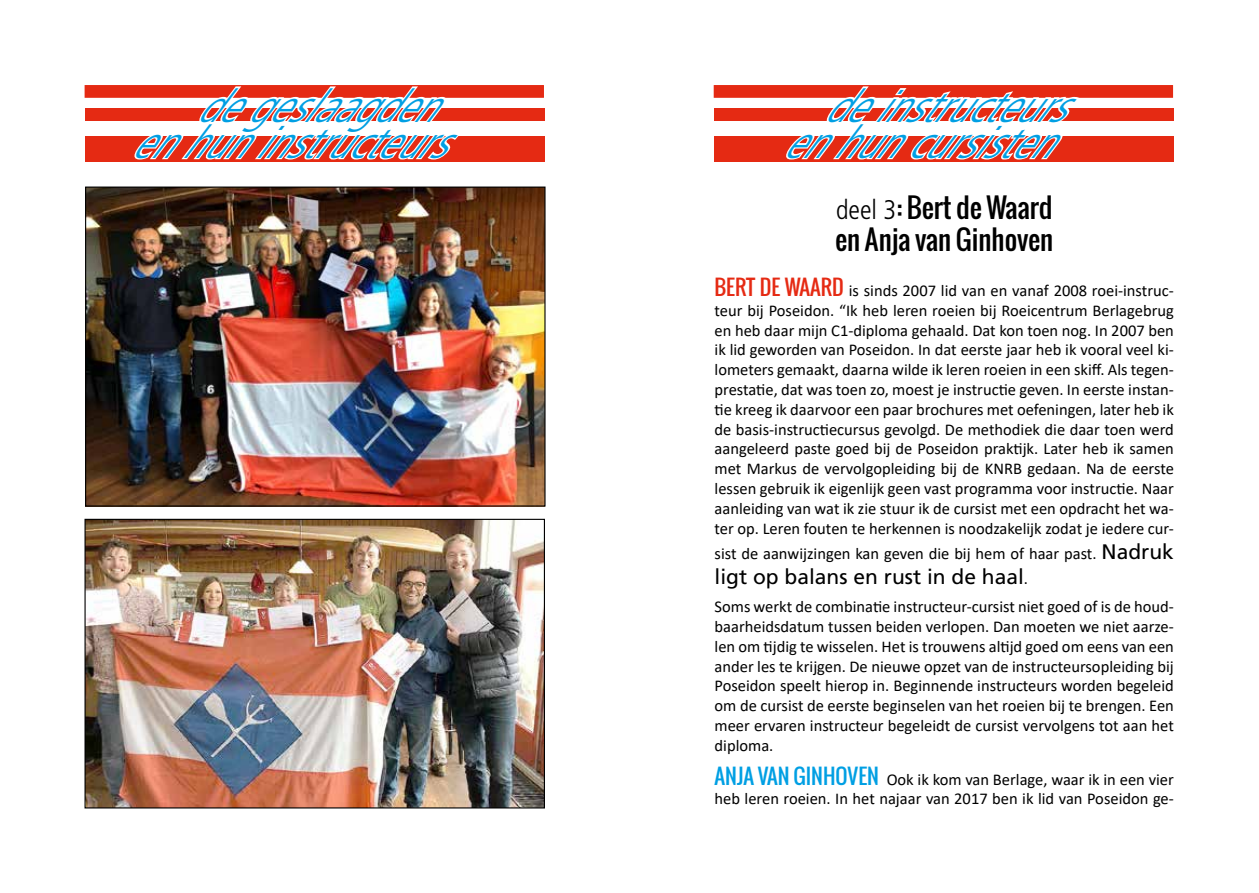
<style>
.page{position:relative;width:1259px;height:893px;background:#fff}
.page>*{position:absolute;margin:0;border:0;box-sizing:border-box;transform-origin:0 0}
.t1{font:italic 300 condensed 45px/36px "Frutiger LT Std";color:#009fe3;text-align:right}
.t2{font:27px/32.4px "Oswald";color:#000}
.t3{font:21px "Frutiger LT Std";color:#000}
.t4{font:16.5px/19.8px "Calibri";color:#000;text-align:justify}
.s1{font-family:"Frutiger LT Std";font-weight:300;font-stretch:condensed}
.s2{font-family:"Oswald";font-size:21px;color:#e52a13}
.s3{font-family:"Frutiger LT Std";font-size:21px}
.s4{font-family:"Calibri";font-size:16.5px}
.s5{font-family:"Oswald";font-size:21px;color:#009fe3}
</style>
<div class="page">
<div style="left:85px;top:85px;width:459px;height:13px;background:#e52a13;border:2px solid #e52a13"></div>
<div style="left:85px;top:108px;width:460px;height:13px;background:#e52a13"></div>
<div style="left:85px;top:136px;width:460px;height:26px;background:#e52a13"></div>
<svg style="left:126px;top:85px;width:339px;height:75px"></svg>
<img style="left:87px;top:189px;width:456px;height:316px">
<div style="left:85px;top:187px;width:460px;height:320px;border:1px solid #000"></div>
<img style="left:86px;top:521px;width:457px;height:285px">
<div style="left:84px;top:519px;width:461px;height:289px;border:1px solid #000"></div>
<div style="left:713px;top:85px;width:460px;height:13px;background:#e52a13;border:2px solid #e52a13"></div>
<div style="left:714px;top:108px;width:459px;height:13px;background:#e52a13"></div>
<div style="left:714px;top:136px;width:459px;height:26px;background:#e52a13"></div>
<svg style="left:778px;top:85px;width:306px;height:75px"></svg>
<h1 class="t1" style="left:130px;top:89px;width:354px">degeslaagden enhuninstructeurs</h1>
<h1 class="t1" style="left:782px;top:89px;width:322px">deinstructeurs enhuncursisten</h1>
<h2 class="t2" style="left:835px;top:190px;width:219px"><span class="s1">deel 3</span>: Bert de Waard en Anja van Ginhoven</h2>
<p class="t4" style="left:714px;top:280px;width:461px"><span class="s2">BERT DE WAARD</span> is sinds 2007 lid van en vanaf 2008 roei-instruc&shy;teur bij Poseidon. “Ik heb leren roeien bij Roeicentrum Berlagebrug en heb daar mijn C1-diploma gehaald. Dat kon toen nog. In 2007 ben ik lid geworden van Poseidon. In dat eerste jaar heb ik vooral veel ki&shy;lometers gemaakt, daarna wilde ik leren roeien in een skiff. Als tegen&shy;prestatie, dat was toen zo, moest je instructie geven. In eerste instan&shy;tie kreeg ik daarvoor een paar brochures met oefeningen, later heb ik de basis-instructiecursus gevolgd. De methodiek die daar toen werd aangeleerd paste goed bij de Poseidon praktijk. Later heb ik samen met Markus de vervolgopleiding bij de KNRB gedaan. Na de eerste lessen gebruik ik eigenlijk geen vast programma voor instructie. Naar aanleiding van wat ik zie stuur ik de cursist met een opdracht het wa&shy;ter op. Leren fouten te herkennen is noodzakelijk zodat je iedere cur-</p>
<p class="t4" style="left:714px;top:543px;width:461px">sist de aanwijzingen kan geven die bij hem of haar past. <span class="s3">Nadruk</span></p>
<p class="t3" style="left:714px;top:564px;width:315px">ligt op balans en rust in de haal<span class="s4">.</span></p>
<p class="t4" style="left:714px;top:596px;width:461px">Soms werkt de combinatie instructeur-cursist niet goed of is de houd&shy;baarheidsdatum tussen beiden verlopen. Dan moeten we niet aarze&shy;len om tijdig te wisselen. Het is trouwens altijd goed om eens van een ander les te krijgen. De nieuwe opzet van de instructeursopleiding bij Poseidon speelt hierop in. Beginnende instructeurs worden begeleid om de cursist de eerste beginselen van het roeien bij te brengen. Een meer ervaren instructeur begeleidt de cursist vervolgens tot aan het diploma.</p>
<p class="t4" style="left:714px;top:769px;width:461px"><span class="s5">ANJA VAN GINHOVEN</span> Ook ik kom van Berlage, waar ik in een vier heb leren roeien. In het najaar van 2017 ben ik lid van Poseidon ge-</p>
</div>
